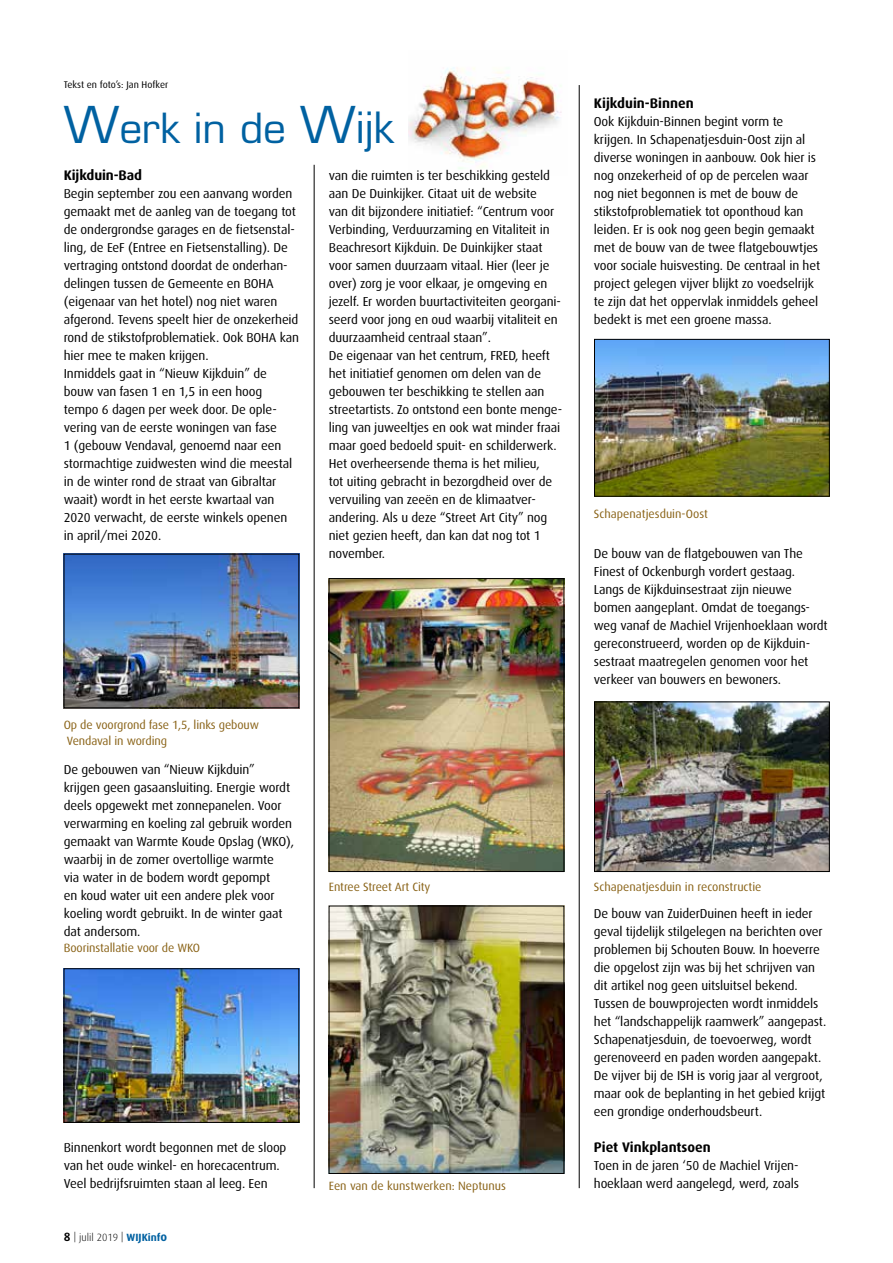
<style>
.page{position:relative;width:893px;height:1263px;background:#fff}
.page>*{position:absolute;margin:0;border:0;box-sizing:border-box;transform-origin:0 0}
.t1{font:40.5px "Eurostile LT Std";color:#0061a1}
.t2{font:700 13.8px "Dax";color:#000}
.t3{font:12.9px/18px "Dax";letter-spacing:-.01em;color:#000}
.t4{font:12px/15.8px "Dax";letter-spacing:-.01em;color:#896216}
.t5{font:300 10.5px "Dax";color:#000}
.t6{font:9.75px "Dax";letter-spacing:-.005em;color:#000}
.s1{font-size:49.5px}
.s2{font-size:42px}
.s3{font-weight:700;font-size:12px}
.s4{font-weight:700;color:#0061a1}
.s5{font-weight:700;font-size:12px;color:#0061a1}
</style>
<div class="page">
<hr style="left:314px;top:165px;width:1px;height:1023px;background:#000">
<img style="left:408px;top:67px;width:154px;height:102px">
<hr style="left:579px;top:85px;width:1px;height:1103px;background:#000">
<img style="left:66px;top:556px;width:231px;height:150px">
<div style="left:64px;top:554px;width:235px;height:154px;border:1px solid #000"></div>
<img style="left:66px;top:970px;width:231px;height:151px">
<div style="left:64px;top:968px;width:235px;height:155px;border:1px solid #000"></div>
<img style="left:331px;top:580px;width:231px;height:290px">
<div style="left:329px;top:578px;width:235px;height:294px;border:1px solid #000"></div>
<img style="left:331px;top:908px;width:231px;height:264px">
<div style="left:329px;top:906px;width:235px;height:268px;border:1px solid #000"></div>
<img style="left:596px;top:341px;width:232px;height:153px">
<div style="left:594px;top:339px;width:236px;height:157px;border:1px solid #000"></div>
<img style="left:596px;top:704px;width:232px;height:166px">
<div style="left:594px;top:702px;width:236px;height:170px;border:1px solid #000"></div>
<p class="t6" style="left:64px;top:80px;width:106px">Tekst en foto’s: Jan Hofker</p>
<h1 class="t1" style="left:64px;top:104px;width:332px"><span class="s1">W</span>erk in de <span class="s1">W</span><span class="s2">ijk</span></h1>
<p class="t2" style="left:64px;top:167px;width:80px">Kijkduin-Bad</p>
<p class="t3" style="left:64px;top:185px;width:237px">Begin september zou een aanvang worden gemaakt met de aanleg van de toegang tot de ondergrondse garages en de fietsenstal&shy;ling, de EeF (Entree en Fietsenstalling). De vertraging ontstond doordat de onderhan&shy;delingen tussen de Gemeente en BOHA (eigenaar van het hotel) nog niet waren afgerond. Tevens speelt hier de onzekerheid rond de stikstofproblematiek. Ook BOHA kan hier mee te maken krijgen.<br>Inmiddels gaat in “Nieuw Kijkduin” de bouw van fasen 1 en 1,5 in een hoog tempo 6 dagen per week door. De ople&shy;vering van de eerste woningen van fase<br>1 (gebouw Vendaval, genoemd naar een stormachtige zuidwesten wind die meestal in de winter rond de straat van Gibraltar waait) wordt in het eerste kwartaal van 2020 verwacht, de eerste winkels openen in april/mei 2020.</p>
<p class="t3" style="left:329px;top:167px;width:235px">van die ruimten is ter beschikking gesteld aan De Duinkijker. Citaat uit de website<br>van dit bijzondere initiatief: “Centrum voor Verbinding, Verduurzaming en Vitaliteit in Beachresort Kijkduin. De Duinkijker staat voor samen duurzaam vitaal. Hier (leer je over) zorg je voor elkaar, je omgeving en jezelf. Er worden buurtactiviteiten georgani&shy;seerd voor jong en oud waarbij vitaliteit en duurzaamheid centraal staan”.<br>De eigenaar van het centrum, FRED, heeft het initiatief genomen om delen van de gebouwen ter beschikking te stellen aan streetartists. Zo ontstond een bonte menge&shy;ling van juweeltjes en ook wat minder fraai maar goed bedoeld spuit- en schilderwerk.<br>Het overheersende thema is het milieu,<br>tot uiting gebracht in bezorgdheid over de vervuiling van zeeën en de klimaatver&shy;andering. Als u deze “Street Art City” nog niet gezien heeft, dan kan dat nog tot 1 november.</p>
<p class="t4" style="left:64px;top:717px;width:197px">Op de voorgrond fase 1,5, links gebouw<br>Vendaval in wording</p>
<p class="t3" style="left:64px;top:761px;width:232px">De gebouwen van “Nieuw Kijkduin” krijgen geen gasaansluiting. Energie wordt deels opgewekt met zonnepanelen. Voor verwarming en koeling zal gebruik worden gemaakt van Warmte Koude Opslag (WKO), waarbij in de zomer overtollige warmte<br>via water in de bodem wordt gepompt<br>en koud water uit een andere plek voor koeling wordt gebruikt. In de winter gaat dat andersom.</p>
<p class="t4" style="left:64px;top:940px;width:138px">Boorinstallatie voor de WKO</p>
<p class="t4" style="left:329px;top:879px;width:103px">Entree Street Art City</p>
<p class="t3" style="left:64px;top:1139px;width:224px">Binnenkort wordt begonnen met de sloop van het oude winkel- en horecacentrum.<br>Veel bedrijfsruimten staan al leeg. Een</p>
<p class="t5" style="left:64px;top:1232px;width:105px"><span class="s3">8</span> | julil 2019 | <span class="s4">WIJKinf</span><span class="s5">o</span></p>
<p class="t4" style="left:329px;top:1178px;width:179px">Een van de kunstwerken: Neptunus</p>
<p class="t2" style="left:594px;top:95px;width:101px">Kijkduin-Binnen</p>
<p class="t3" style="left:594px;top:113px;width:228px">Ook Kijkduin-Binnen begint vorm te krijgen. In Schapenatjesduin-Oost zijn al diverse woningen in aanbouw. Ook hier is nog onzekerheid of op de percelen waar nog niet begonnen is met de bouw de stikstofproblematiek tot oponthoud kan leiden. Er is ook nog geen begin gemaakt met de bouw van de twee flatgebouwtjes voor sociale huisvesting. De centraal in het project gelegen vijver blijkt zo voedselrijk te zijn dat het oppervlak inmiddels geheel bedekt is met een groene massa.</p>
<p class="t4" style="left:594px;top:506px;width:116px">Schapenatjesduin-Oost</p>
<p class="t3" style="left:594px;top:545px;width:235px">De bouw van de flatgebouwen van The Finest of Ockenburgh vordert gestaag.<br>Langs de Kijkduinsestraat zijn nieuwe bomen aangeplant. Omdat de toegangs&shy;weg vanaf de Machiel Vrijenhoeklaan wordt gereconstrueerd, worden op de Kijkduin&shy;sestraat maatregelen genomen voor het verkeer van bouwers en bewoners.</p>
<p class="t4" style="left:594px;top:879px;width:169px">Schapenatjesduin in reconstructie</p>
<p class="t3" style="left:594px;top:905px;width:234px">De bouw van ZuiderDuinen heeft in ieder geval tijdelijk stilgelegen na berichten over problemen bij Schouten Bouw. In hoeverre die opgelost zijn was bij het schrijven van dit artikel nog geen uitsluitsel bekend.<br>Tussen de bouwprojecten wordt inmiddels het “landschappelijk raamwerk” aangepast.<br>Schapenatjesduin, de toevoerweg, wordt gerenoveerd en paden worden aangepakt.<br>De vijver bij de ISH is vorig jaar al vergroot, maar ook de beplanting in het gebied krijgt een grondige onderhoudsbeurt.</p>
<p class="t2" style="left:594px;top:1139px;width:119px">Piet Vinkplantsoen</p>
<p class="t3" style="left:594px;top:1157px;width:207px">Toen in de jaren ‘50 de Machiel Vrijen&shy;hoeklaan werd aangelegd, werd, zoals</p>
</div>
